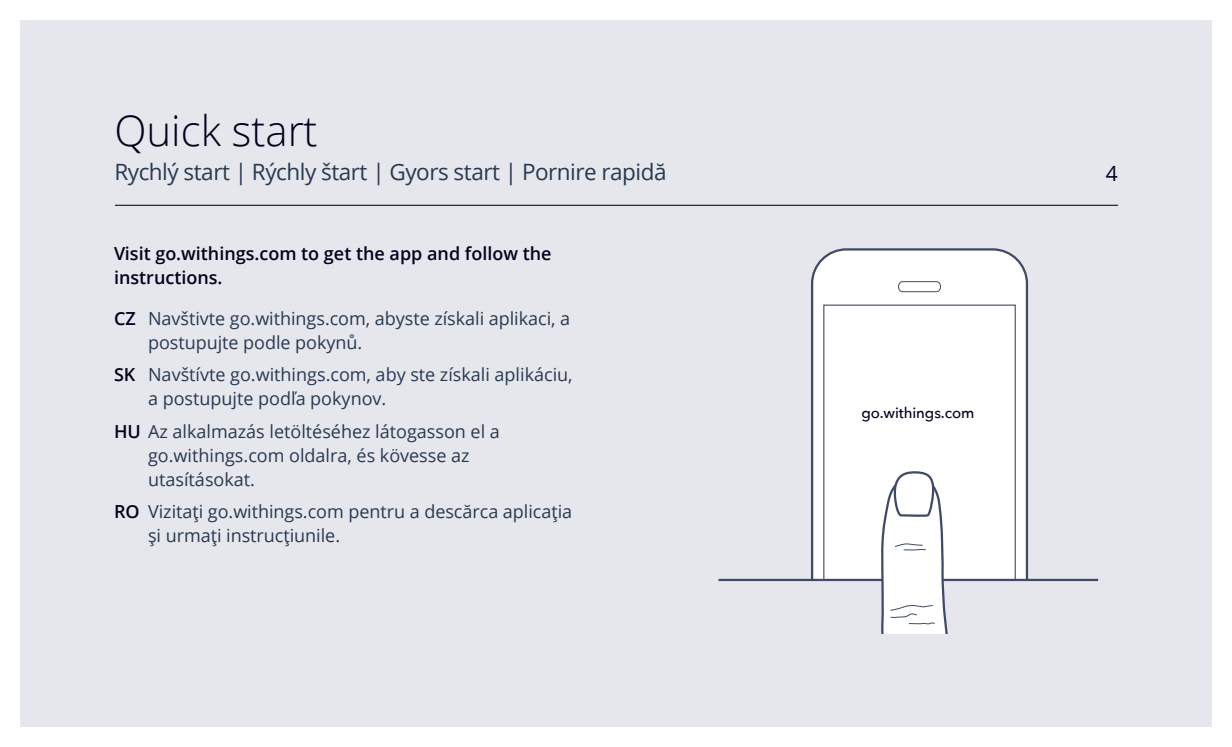
<style>
.page{position:relative;width:1232px;height:747px;background:#fff}
.page>*{position:absolute;margin:0;border:0;box-sizing:border-box;transform-origin:0 0}
.Titre_anglais_avec{font:300 42px "Open Sans";color:#00021e}
.t1{font:22.5px "Open Sans";letter-spacing:-.02em;color:#283952}
.Page_Number{font:21px "Open Sans";color:#00021e}
.Body_langue_ou_chi{font:18px/24px "Open Sans";color:#283952}
.Body_langue_ou_chi-2{font:600 18px/24px "Open Sans";color:#00021e}
.Centré_need_help{font:500 15px "Avenir Next";letter-spacing:-.005em;color:#00021e}
.s1{font-weight:600;color:#00021e}
</style>
<div class="page">
<div style="left:1169px;top:20px;width:42px;height:706px;background:#e5e7ec"></div>
<div style="left:20px;top:20px;width:1149px;height:706px;background:#e5e7ec"></div>
<svg style="left:810px;top:248px;width:219px;height:334px;background:#f6f7f8"></svg>
<div style="left:823px;top:304px;width:192px;height:277px;border:1px solid #3f4b64"></div>
<div style="left:898px;top:281px;width:43px;height:11px;border:1px solid #3f4b64;border-radius:4px"></div>
<hr style="left:718px;top:579px;width:380px;height:2px;background:#3f4b64">
<svg style="left:854px;top:470px;width:134px;height:163px"></svg>
<hr style="left:115px;top:205px;width:1002px;height:1px;background:#00021e">
<p class="Titre_anglais_avec" style="left:114px;top:111px;width:205px">Quick start</p>
<p class="t1" style="left:114px;top:161px;width:554px">Rychlý start | Rýchly štart | Gyors start | Pornire rapidă</p>
<p class="Page_Number" style="left:1105px;top:164px;width:13px">4</p>
<p class="Body_langue_ou_chi-2" style="left:114px;top:242px;width:439px">Visit go.withings.com to get the app and follow the instructions.</p>
<p class="Body_langue_ou_chi" style="left:148px;top:307px;width:423px;text-indent:-34px"><span class="s1">CZ</span> Navštivte go.withings.com, abyste získali aplikaci, a postupujte podle pokynů.</p>
<p class="Body_langue_ou_chi" style="left:148px;top:364px;width:426px;text-indent:-34px"><span class="s1">SK</span> Navštívte go.withings.com, aby ste získali aplikáciu, a postupujte podľa pokynov.</p>
<p class="Body_langue_ou_chi" style="left:148px;top:420px;width:353px;text-indent:-34px"><span class="s1">HU</span> Az alkalmazás letöltéséhez látogasson el a go.withings.com oldalra, és kövesse az utasításokat.</p>
<p class="Body_langue_ou_chi" style="left:148px;top:501px;width:425px;text-indent:-34px"><span class="s1">RO</span> Vizitaţi go.withings.com pentru a descărca aplicaţia şi urmaţi instrucţiunile.</p>
<p class="Centré_need_help" style="left:861px;top:400px;width:114px">go.withings.com</p>
</div>
